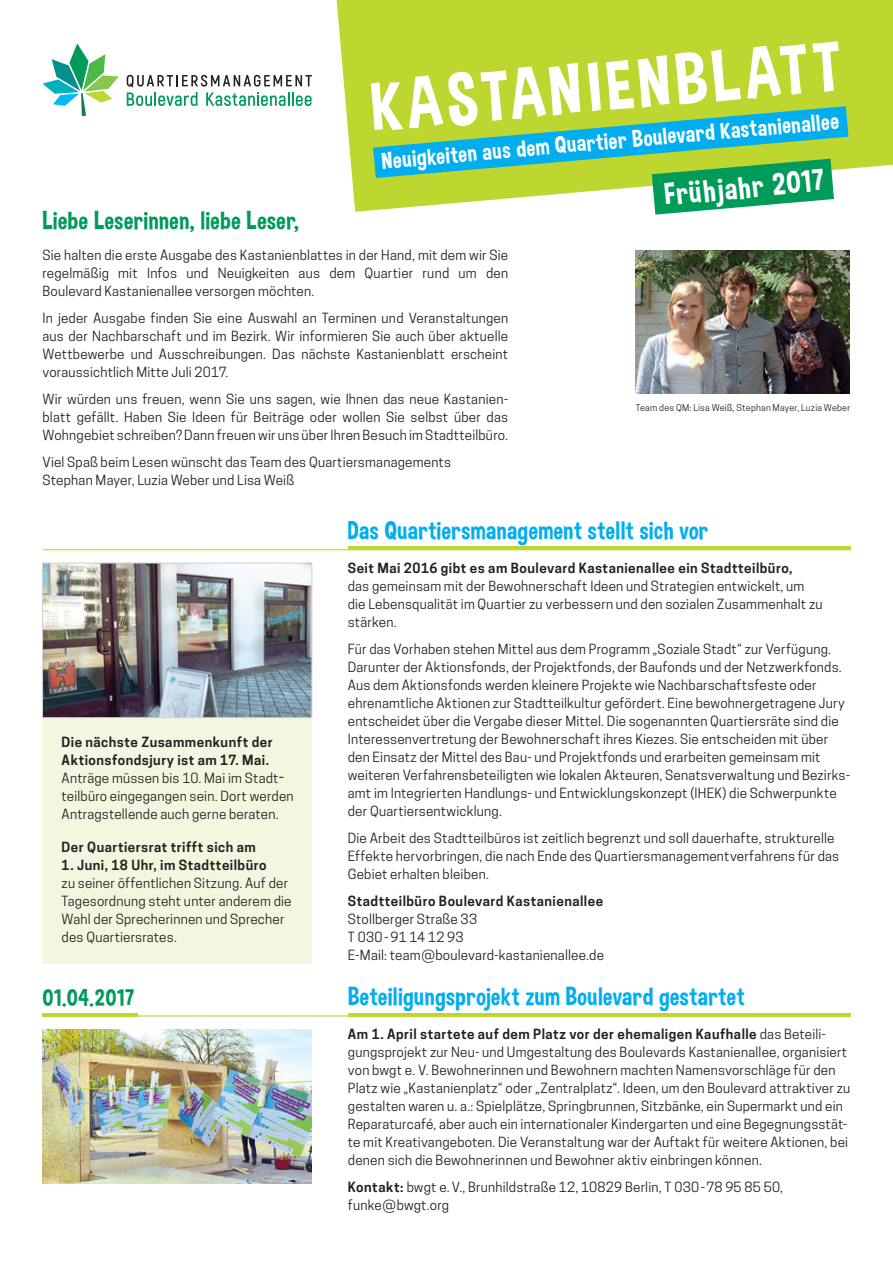
<style>
.page{position:relative;width:893px;height:1263px;background:#fff}
.page>*{position:absolute;margin:0;border:0;box-sizing:border-box;transform-origin:0 0}
.Headline_Beispiel_1{font:71.1px "Dimbo";color:#fff}
.t1{font:31.35px "Dimbo";color:#fff}
.t2{font:25.5px "Dimbo";letter-spacing:.02em;color:#00aeef}
.Copytext{font:25.5px "Dimbo";letter-spacing:.02em;color:#009a5a}
.t3{font:23.7px "Dimbo";letter-spacing:.035em;color:#009a5a}
.t4{font:23.55px "Dimbo";color:#fff}
.Copytext-2{font:13.2px/18px "Cooper Hewitt";letter-spacing:.015em;color:#231f20}
.Copytext-3{font:600 13.2px "Cooper Hewitt";letter-spacing:.035em;color:#231f20}
.Copytext-4{font:8.85px "Cooper Hewitt";letter-spacing:.03em;color:#231f20}
.s1{font-weight:600}
</style>
<div class="page">
<div style="left:337px;top:0;width:556px;height:212px;background:#bed630"></div>
<div style="left:43px;top:714px;width:269px;height:250px;background:#f3f7df"></div>
<hr style="left:43px;top:549px;width:807px;height:1px;background:#bed630">
<hr style="left:43px;top:1015px;width:807px;height:1px;background:#bed630">
<svg style="left:43px;top:43px;width:76px;height:73px"></svg>
<svg style="left:127px;top:75px;width:185px;height:31px"></svg>
<svg style="left:373px;top:106px;width:475px;height:109px;background:#76c787"></svg>
<hr style="left:348px;top:547px;width:502px;height:3px;background:#bed630">
<hr style="left:348px;top:1013px;width:502px;height:3px;background:#bed630">
<img style="left:636px;top:250px;width:214px;height:143px">
<img style="left:44px;top:565px;width:266px;height:151px">
<div style="left:42px;top:563px;width:270px;height:155px;border:1px solid #d1d2d4"></div>
<hr style="left:43px;top:1013px;width:95px;height:3px;background:#bed630">
<img style="left:43px;top:1029px;width:269px;height:155px">
<p class="Copytext" style="left:43px;top:205px;width:258px">Liebe Leserinnen, liebe Leser,</p>
<p class="Headline_Beispiel_1" style="left:367px;top:65px;width:474px;rotate:-5deg">KASTANIENBLATT</p>
<p class="t4" style="left:380px;top:146px;width:460px;rotate:-5deg">Neuigkeiten aus dem Quartier Boulevard Kastanienallee</p>
<p class="t1" style="left:663px;top:175px;width:162px;rotate:-5deg">Frühjahr 2017</p>
<p class="Copytext-2" style="left:43px;top:246px;width:467px;text-align:justify">Sie halten die erste Ausgabe des Kastanienblattes in der Hand, mit dem wir Sie regelmäßig mit Infos und Neuigkeiten aus dem Quartier rund um den Boulevard Kastanienallee versorgen möchten.</p>
<p class="Copytext-2" style="left:43px;top:309px;width:467px;text-align:justify">In jeder Ausgabe finden Sie eine Auswahl an Terminen und Veranstaltungen aus der Nachbarschaft und im Bezirk. Wir informieren Sie auch über aktuelle Wettbewerbe und Ausschreibungen. Das nächste Kastanienblatt erscheint voraussichtlich Mitte Juli 2017.</p>
<p class="Copytext-2" style="left:43px;top:390px;width:467px;text-align:justify">Wir würden uns freuen, wenn Sie uns sagen, wie Ihnen das neue Kastanien&shy;blatt gefällt. Haben Sie Ideen für Beiträge oder wollen Sie selbst über das Wohngebiet schreiben? Dann freuen wir uns über Ihren Besuch im Stadtteilbüro.</p>
<p class="Copytext-2" style="left:43px;top:453px;width:410px">Viel Spaß beim Lesen wünscht das Team des Quartiersmanagements</p>
<p class="Copytext-2" style="left:43px;top:471px;width:253px">Stephan Mayer, Luzia Weber und Lisa Weiß</p>
<p class="Copytext-4" style="left:636px;top:403px;width:216px">Team des QM: Lisa Weiß, Stephan Mayer, Luzia Weber</p>
<p class="Copytext-2" style="left:62px;top:733px;width:234px"><span class="s1">Die nächste Zusammenkunft der Aktionsfondsjury ist am 17. Mai.<br></span>Anträge müssen bis 10. Mai im Stadt&shy;teilbüro eingegangen sein. Dort werden Antragstellende auch gerne beraten.</p>
<p class="Copytext-3" style="left:62px;top:839px;width:196px">Der Quartiersrat trifft sich am</p>
<p class="Copytext-2" style="left:62px;top:856px;width:231px"><span class="s1">1. Juni, 18 Uhr, im Stadtteilbüro<br></span>zu seiner öffentlichen Sitzung. Auf der Tagesordnung steht unter anderem die Wahl der Sprecherinnen und Sprecher des Quartiersrates.</p>
<p class="t3" style="left:43px;top:983px;width:93px">01.04.2017</p>
<p class="t2" style="left:348px;top:515px;width:362px">Das Quartiersmanagement stellt sich vor</p>
<p class="Copytext-2" style="left:348px;top:559px;width:476px"><span class="s1">Seit Mai 2016 gibt es am Boulevard Kastanienallee ein Stadtteilbüro,<br></span>das gemeinsam mit der Bewohnerschaft Ideen und Strategien entwickelt, um die Lebensqualität im Quartier zu verbessern und den sozialen Zusammenhalt zu stärken.</p>
<p class="Copytext-2" style="left:348px;top:640px;width:503px">Für das Vorhaben stehen Mittel aus dem Programm „Soziale Stadt“ zur Verfügung.<br>Darunter der Aktionsfonds, der Projektfonds, der Baufonds und der Netzwerkfonds.<br>Aus dem Aktionsfonds werden kleinere Projekte wie Nachbarschaftsfeste oder ehrenamtliche Aktionen zur Stadtteilkultur gefördert. Eine bewohnergetragene Jury entscheidet über die Vergabe dieser Mittel. Die sogenannten Quartiersräte sind die Interessenvertretung der Bewohnerschaft ihres Kiezes. Sie entscheiden mit über den Einsatz der Mittel des Bau- und Projektfonds und erarbeiten gemeinsam mit weiteren Verfahrensbeteiligten wie lokalen Akteuren, Senatsverwaltung und Bezirks&shy;amt im Integrierten Handlungs- und Entwicklungskonzept (IHEK) die Schwerpunkte der Quartiersentwicklung.</p>
<p class="Copytext-2" style="left:348px;top:829px;width:493px">Die Arbeit des Stadtteilbüros ist zeitlich begrenzt und soll dauerhafte, strukturelle<br>Effekte hervorbringen, die nach Ende des Quartiersmanagementverfahrens für das<br>Gebiet erhalten bleiben.</p>
<p class="Copytext-3" style="left:348px;top:893px;width:257px">Stadtteilbüro Boulevard Kastanienallee</p>
<p class="Copytext-2" style="left:348px;top:910px;width:131px">Stollberger Straße 33</p>
<p class="Copytext-2" style="left:348px;top:928px;width:117px">T 030- 91 14 12 93</p>
<p class="Copytext-2" style="left:348px;top:946px;width:258px">E-Mail: team@boulevard-kastanienallee.de</p>
<p class="t2" style="left:348px;top:981px;width:398px">Beteiligungsprojekt zum Boulevard gestartet</p>
<p class="Copytext-2" style="left:348px;top:1025px;width:504px"><span class="s1">Am 1. April startete auf dem Platz vor der ehemaligen Kaufhalle</span> das Beteili&shy;gungsprojekt zur Neu- und Umgestaltung des Boulevards Kastanienallee, organisiert von bwgt e. V. Bewohnerinnen und Bewohnern machten Namensvorschläge für den Platz wie „Kastanienplatz“ oder „Zentralplatz“. Ideen, um den Boulevard attraktiver zu gestalten waren u. a.: Spielplätze, Springbrunnen, Sitzbänke, ein Supermarkt und ein Reparaturcafé, aber auch ein internationaler Kindergarten und eine Begegnungsstät&shy;te mit Kreativangeboten. Die Veranstaltung war der Auftakt für weitere Aktionen, bei denen sich die Bewohnerinnen und Bewohner aktiv einbringen können.</p>
<p class="Copytext-2" style="left:348px;top:1178px;width:437px"><span class="s1">Kontakt:</span> bwgt e. V., Brunhildstraße 12, 10829 Berlin, T 030-78 95 85 50, funke@bwgt.org</p>
</div>
